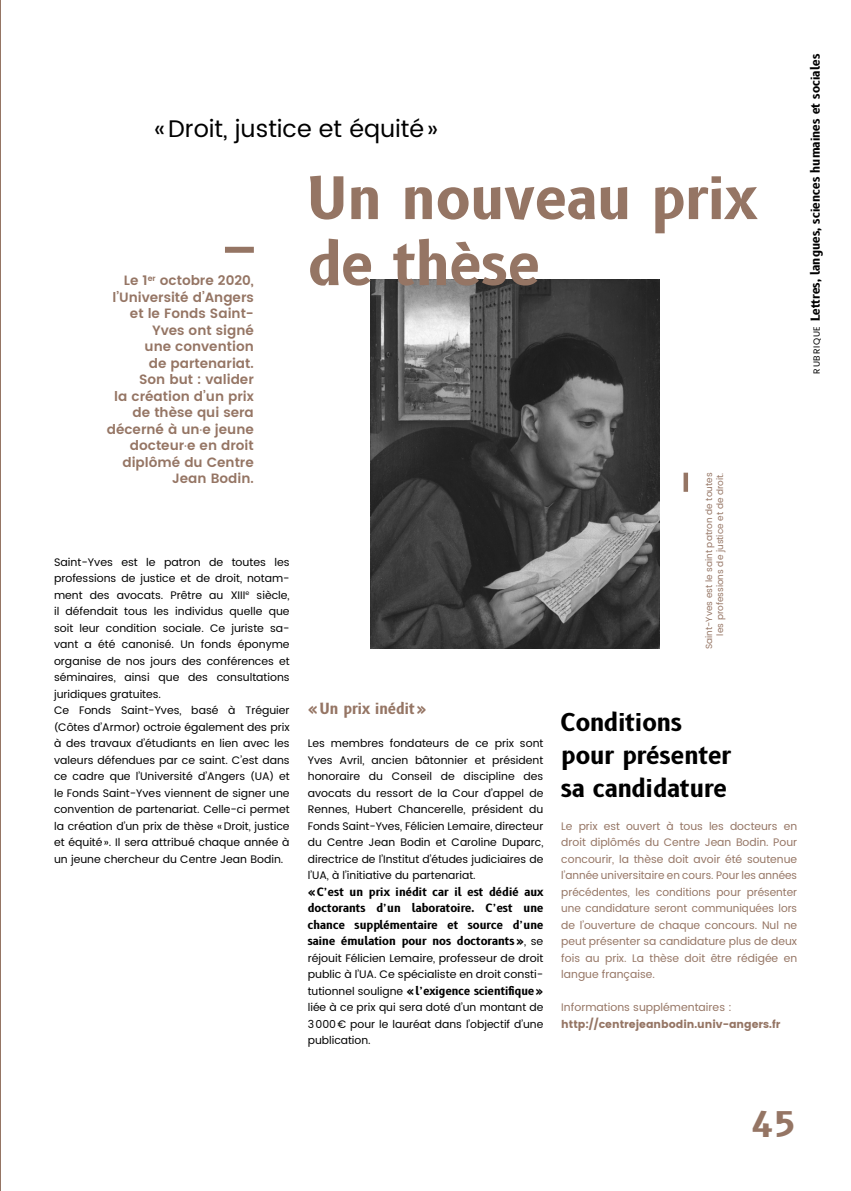
<style>
.page{position:relative;width:851px;height:1191px;background:#fff}
.page>*{position:absolute;margin:0;border:0;box-sizing:border-box;transform-origin:0 0}
.t1{font:700 57px/66px "B612";color:#957564}
.t2{font:700 34.5px "B612";color:#957564}
.t3{font:700 24px/33px "B612";color:#000}
.t4{font:24px "UA Poppins Texte";color:#000}
.t5{font:700 15px "B612";color:#957564;scale:.96 1}
.t6{font:600 13.5px/16.5px "UA Poppins Texte";color:#957564;text-align:right}
.t7{font:700 12px "B612";color:#000}
.t8{font:700 11.25px/16.5px "B612";color:#000;text-align:justify}
.t9{font:10.95px/16.5px "UA Poppins Texte";color:#000}
.t10{font:10.95px/16.5px "UA Poppins Texte";color:#957564;text-align:justify}
.t11{font:700 10.95px "UA Poppins Texte";color:#957564}
.t12{font:9px/10.8px "UA Poppins Texte";color:#957564;text-align:right}
.s1{font-family:"UA Poppins Texte";font-weight:400;font-size:10.95px}
.s2{font-family:"UA Poppins Texte";font-weight:400;font-size:9px}
</style>
<div class="page">
<img style="left:370px;top:279px;width:290px;height:369px">
<div style="left:683px;top:473px;width:5px;height:19px;background:#957564"></div>
<div style="left:225px;top:247px;width:29px;height:6px;background:#957564"></div>
<hr style="left:0;top:0;width:1px;height:1191px;background:#957564">
<h3 class="t4" style="left:154px;top:111px;width:286px">«Droit, justice et équité»</h3>
<p class="t6" style="left:107px;top:271px;width:149px">Le 1<sup>er</sup> octobre 2020, l’Université d’Angers et le Fonds Saint-<br>Yves ont signé<br>une convention<br>de partenariat.<br>Son but : valider<br>la création d’un prix de thèse qui sera décerné à un·e jeune docteur·e en droit diplômé du Centre<br>Jean Bodin.</p>
<p class="t9" style="left:54px;top:554px;width:237px">Saint-Yves est le patron de toutes les professions de justice et de droit, notam&shy;ment des avocats. Prêtre au XIII<sup>e</sup> siècle, il défendait tous les individus quelle que soit leur condition sociale. Ce juriste sa&shy;vant a été canonisé. Un fonds éponyme organise de nos jours des conférences et séminaires, ainsi que des consultations juridiques gratuites.<br>Ce Fonds Saint-Yves, basé à Tréguier (Côtes d’Armor) octroie également des prix à des travaux d’étudiants en lien avec les valeurs défendues par ce saint. C’est dans ce cadre que l’Université d’Angers (UA) et le Fonds Saint-Yves viennent de signer une convention de partenariat. Celle-ci permet la création d’un prix de thèse «Droit, justice et équité». Il sera attribué chaque année à un jeune chercheur du Centre Jean Bodin.</p>
<h1 class="t1" style="left:308px;top:169px;width:450px">Un nouveau prix de thèse</h1>
<p class="t12" style="left:704px;top:649px;width:178px;rotate:-90deg">Saint-Yves est le saint patron de toutes les professions de justice et de droit.</p>
<h3 class="t5" style="left:308px;top:700px;width:125px">«Un prix inédit»</h3>
<p class="t9" style="left:308px;top:735px;width:237px;text-align:justify">Les membres fondateurs de ce prix sont Yves Avril, ancien bâtonnier et président honoraire du Conseil de discipline des avocats du ressort de la Cour d’appel de Rennes, Hubert Chancerelle, président du Fonds Saint-Yves, Félicien Lemaire, directeur du Centre Jean Bodin et Caroline Duparc, directrice de l’Institut d’études judiciaires de l’UA, à l’initiative du partenariat.</p>
<p class="t8" style="left:308px;top:884px;width:237px">«C’est un prix inédit car il est dédié aux doctorants d’un laboratoire. C’est une chance supplémentaire et source d’une saine émulation pour nos doctorants»<span class="s1">, se</span></p>
<p class="t9" style="left:308px;top:950px;width:237px">réjouit Félicien Lemaire, professeur de droit public à l’UA. Ce spécialiste en droit consti-</p>
<p class="t8" style="left:308px;top:983px;width:237px"><span class="s1">tutionnel souligne</span> «l’exigence scientifique»</p>
<p class="t9" style="left:308px;top:999px;width:237px;text-align:justify">liée à ce prix qui sera doté d’un montant de 3000€ pour le lauréat dans l’objectif d’une publication.</p>
<h3 class="t3" style="left:561px;top:707px;width:171px">Conditions pour présenter sa candidature</h3>
<p class="t10" style="left:561px;top:818px;width:237px">Le prix est ouvert à tous les docteurs en droit diplômés du Centre Jean Bodin. Pour concourir, la thèse doit avoir été soutenue l’année universitaire en cours. Pour les années précédentes, les conditions pour présenter une candidature seront communiquées lors de l’ouverture de chaque concours. Nul ne peut présenter sa candidature plus de deux fois au prix. La thèse doit être rédigée en langue française.</p>
<p class="t10" style="left:561px;top:999px;width:172px">Informations supplémentaires :</p>
<p class="t11" style="left:561px;top:1017px;width:220px">http://centrejeanbodin.univ-angers.fr</p>
<p class="t7" style="left:808px;top:374px;width:321px;rotate:-90deg"><span class="s2">RUBRIQUE</span> Lettres, langues, sciences humaines et sociales</p>
<h2 class="t2" style="left:752px;top:1103px;width:46px">45</h2>
</div>
